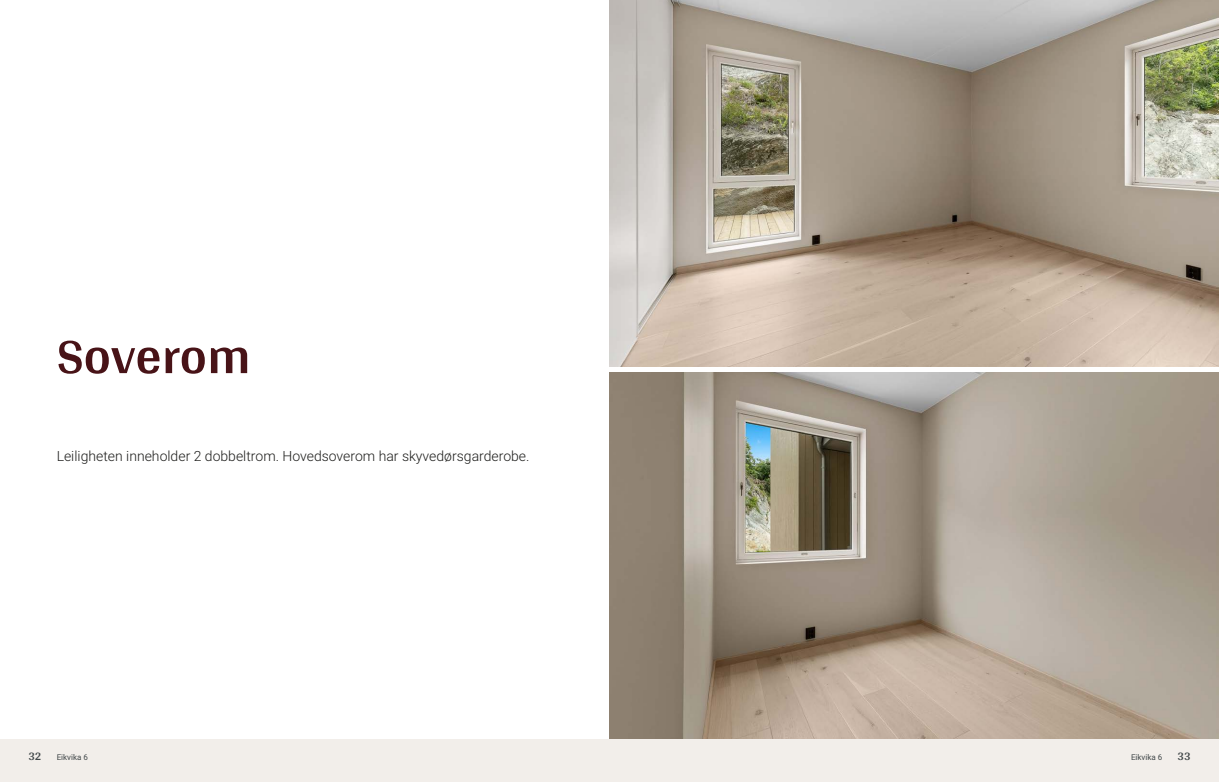
<style>
.page{position:relative;width:1219px;height:782px;background:#fff}
.page>*{position:absolute;margin:0;border:0;box-sizing:border-box;transform-origin:0 0}
.t1{font:700 52px "Arya";color:#481317}
.t2{font:300 14px "Roboto";color:#1d1d1b}
.t3{font:700 12px "Arya";color:#414749}
.t4{font:8px "Roboto";color:#414749}
</style>
<div class="page">
<div style="left:0;top:739px;width:612px;height:42px;background:#f2eeea"></div>
<img style="left:609px;top:0;width:610px;height:367px">
<img style="left:609px;top:372px;width:610px;height:367px">
<div style="left:607px;top:739px;width:612px;height:42px;background:#f2eeea"></div>
<h1 class="t1" style="left:57px;top:324px;width:196px">Soverom</h1>
<p class="t2" style="left:57px;top:446px;width:474px">Leiligheten inneholder 2 dobbeltrom. Hovedsoverom har skyvedørsgarderobe.</p>
<p class="t3" style="left:28px;top:749px;width:15px">32</p>
<p class="t4" style="left:57px;top:751px;width:33px">Eikvika 6</p>
<p class="t4" style="left:1131px;top:751px;width:33px">Eikvika 6</p>
<p class="t3" style="left:1177px;top:749px;width:15px">33</p>
</div>
